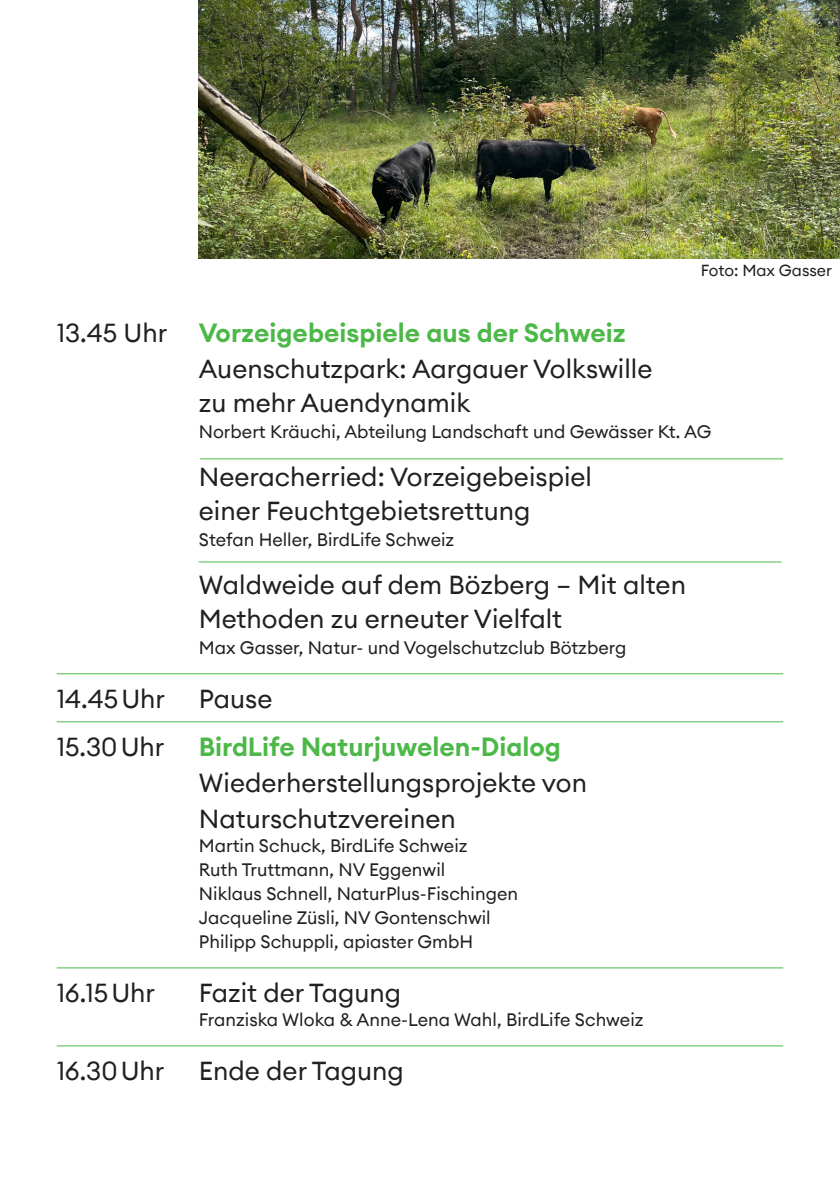
<style>
.page{position:relative;width:840px;height:1191px;background:#fff}
.page>*{position:absolute;margin:0;border:0;box-sizing:border-box;transform-origin:0 0}
.Titel_H3_13pt_schwarz{font:26px/34px "Euclid Circular A";color:#231f20}
.Titel_H3_13pt_schwarz-2{font:600 26px "Euclid Circular A";color:#4cb848}
.regular_9pt{font:18px/24px "Euclid Circular A";color:#231f20}
.Titel_H3_13pt_schwarz-3{font:16px "Euclid Circular A";color:#231f20}
.s1{font-weight:400;color:#231f20}
</style>
<div class="page">
<hr style="left:57px;top:673px;width:725px;height:1px;background:#4cb848">
<hr style="left:57px;top:721px;width:725px;height:1px;background:#4cb848">
<hr style="left:57px;top:967px;width:725px;height:1px;background:#4cb848">
<hr style="left:57px;top:1045px;width:725px;height:1px;background:#4cb848">
<hr style="left:200px;top:458px;width:582px;height:1px;background:#4cb848">
<hr style="left:198px;top:561px;width:583px;height:1px;background:#4cb848">
<img style="left:198px;top:0;width:641px;height:258px">
<p class="Titel_H3_13pt_schwarz-3" style="left:700px;top:260px;width:133px">Foto: Max Gasser</p>
<p class="Titel_H3_13pt_schwarz-2" style="left:57px;top:316px;width:570px"><span class="s1">13.45 Uhr</span> Vorzeigebeispiele aus der Schweiz</p>
<p class="Titel_H3_13pt_schwarz" style="left:199px;top:351px;width:455px">Auenschutzpark: Aargauer Volkswille zu mehr Auendynamik</p>
<p class="regular_9pt" style="left:199px;top:419px;width:513px">Norbert Kräuchi, Abteilung Landschaft und Gewässer Kt. AG</p>
<p class="Titel_H3_13pt_schwarz" style="left:199px;top:459px;width:394px">Neeracherried: Vorzeigebeispiel einer Feuchtgebietsrettung</p>
<p class="regular_9pt" style="left:199px;top:527px;width:257px">Stefan Heller, BirdLife Schweiz</p>
<p class="Titel_H3_13pt_schwarz" style="left:199px;top:567px;width:488px">Waldweide auf dem Bözberg – Mit alten<br>Methoden zu erneuter Vielfalt</p>
<p class="regular_9pt" style="left:199px;top:635px;width:429px">Max Gasser, Natur- und Vogelschutzclub Bötzberg</p>
<p class="Titel_H3_13pt_schwarz" style="left:57px;top:681px;width:110px">14.45 Uhr</p>
<p class="Titel_H3_13pt_schwarz" style="left:199px;top:681px;width:75px">Pause</p>
<p class="Titel_H3_13pt_schwarz" style="left:57px;top:729px;width:109px">15.30 Uhr</p>
<p class="Titel_H3_13pt_schwarz-2" style="left:199px;top:730px;width:363px">BirdLife Naturjuwelen-Dialog</p>
<p class="Titel_H3_13pt_schwarz" style="left:199px;top:765px;width:389px">Wiederherstellungsprojekte von</p>
<p class="Titel_H3_13pt_schwarz" style="left:199px;top:801px;width:258px">Naturschutzvereinen</p>
<p class="regular_9pt" style="left:199px;top:833px;width:270px">Martin Schuck, BirdLife Schweiz</p>
<p class="regular_9pt" style="left:199px;top:857px;width:248px">Ruth Truttmann, NV Eggenwil</p>
<p class="regular_9pt" style="left:199px;top:881px;width:320px">Niklaus Schnell, NaturPlus-Fischingen</p>
<p class="regular_9pt" style="left:199px;top:905px;width:293px">Jacqueline Züsli, NV Gontenschwil<br>Philipp Schuppli, apiaster GmbH</p>
<p class="Titel_H3_13pt_schwarz" style="left:57px;top:975px;width:100px">16.15 Uhr</p>
<p class="Titel_H3_13pt_schwarz" style="left:199px;top:975px;width:204px">Fazit der Tagung</p>
<p class="regular_9pt" style="left:199px;top:1007px;width:446px">Franziska Wloka &amp; Anne-Lena Wahl, BirdLife Schweiz</p>
<p class="Titel_H3_13pt_schwarz" style="left:57px;top:1053px;width:109px">16.30 Uhr</p>
<p class="Titel_H3_13pt_schwarz" style="left:199px;top:1053px;width:206px">Ende der Tagung</p>
</div>
